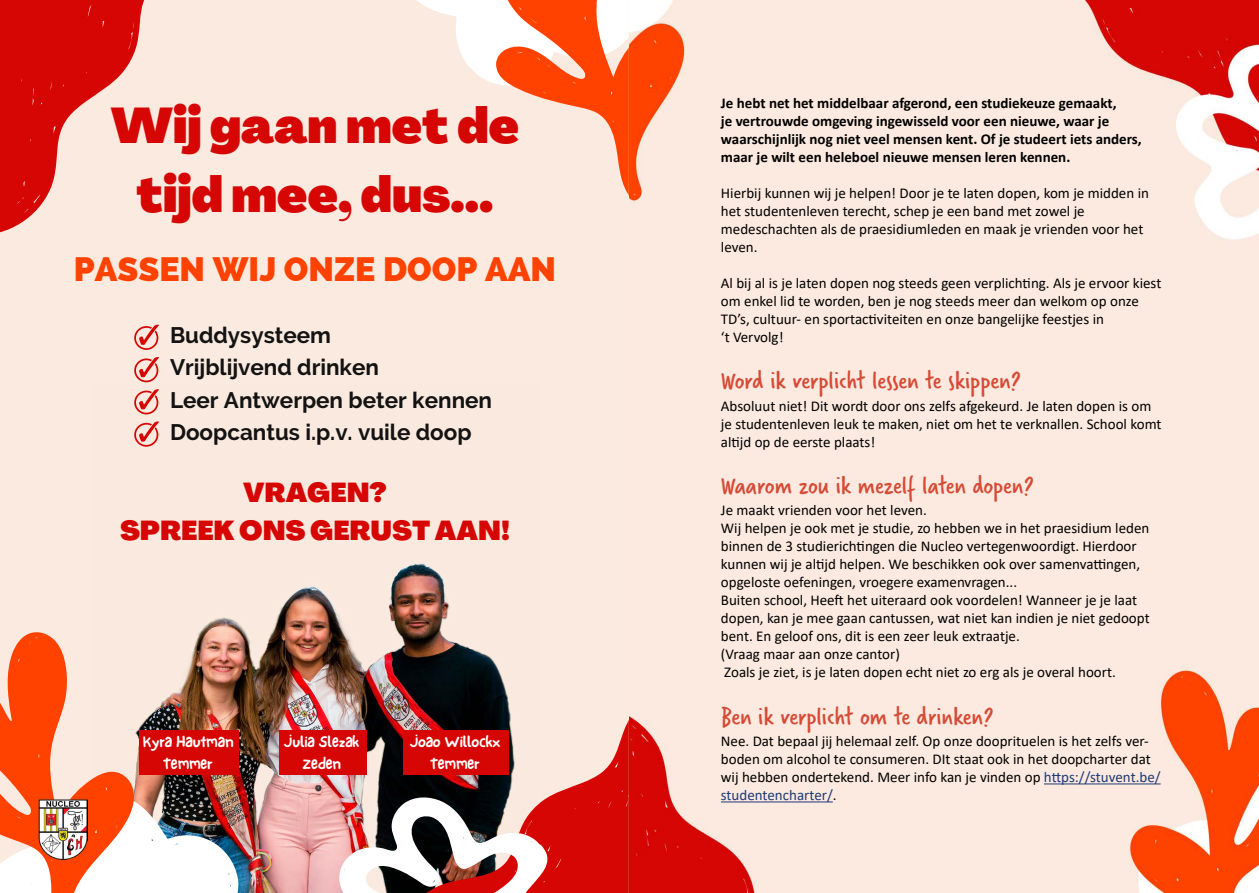
<style>
.page{position:relative;width:1259px;height:893px;background:#fff}
.page>*{position:absolute;margin:0;border:0;box-sizing:border-box;transform-origin:0 0}
.t1{font:900 49.2px/68.4px "Agrandir";color:#d60604;text-align:center}
.t2{font:800 33.9px "Raleway";color:#ff4200}
.t3{font:27px "Verveine";color:#d64b36}
.t4{font:900 27px/37.7px "Agrandir";color:#d60604;text-align:center}
.t5{font:700 22.35px/32.2px "Raleway";color:#131313}
.t6{font:15.75px/21.9px "NF One Little Font Bold";color:#fff;text-align:center}
.t7{font:15px/18px "Calibri";color:#000}
.t8{font:700 15px/18px "Calibri";color:#000}
.s1{color:#1e3975}
</style>
<div class="page">
<div style="left:0;top:0;width:629px;height:893px;background:#fbeadf"></div>
<svg style="left:0;top:0;width:144px;height:233px;fill:#d60604"></svg>
<img style="left:143px;top:414px;width:359px;height:479px">
<svg style="left:397px;top:679px;width:232px;height:214px"></svg>
<svg style="left:338px;top:795px;width:228px;height:98px"></svg>
<img style="left:0;top:630px;width:239px;height:263px">
<svg style="left:417px;top:0;width:212px;height:196px"></svg>
<svg style="left:134px;top:421px;width:25px;height:26px"></svg>
<svg style="left:134px;top:389px;width:25px;height:25px"></svg>
<svg style="left:134px;top:357px;width:25px;height:25px"></svg>
<svg style="left:134px;top:325px;width:25px;height:25px"></svg>
<img style="left:38px;top:799px;width:50px;height:60px">
<div style="left:140px;top:730px;width:99px;height:45px;background:#d60604"></div>
<div style="left:279px;top:730px;width:88px;height:45px;background:#d60604"></div>
<div style="left:404px;top:730px;width:105px;height:45px;background:#d60604"></div>
<img style="left:629px;top:0;width:630px;height:893px">
<hr style="left:1044px;top:783px;width:116px;height:1px;background:#1e3975">
<hr style="left:721px;top:801px;width:112px;height:1px;background:#1e3975">
<h1 class="t1" style="left:111px;top:92px;width:410px">Wij gaan met de tijd mee, dus...</h1>
<h2 class="t2" style="left:74px;top:250px;width:484px">PASSEN WIJ ONZE DOOP AAN</h2>
<h3 class="t5" style="left:170px;top:319px;width:324px">Buddysysteem<br>Vrijblijvend drinken<br>Leer Antwerpen beter kennen<br>Doopcantus i.p.v. vuile doop</h3>
<h3 class="t4" style="left:120px;top:474px;width:391px">VRAGEN?<br>SPREEK ONS GERUST AAN!</h3>
<p class="t6" style="left:143px;top:730px;width:92px">Kyra Hautman<br>Temmer</p>
<p class="t6" style="left:409px;top:730px;width:92px">Joao Willockx<br>Temmer</p>
<p class="t6" style="left:283px;top:730px;width:77px">Julia Slezak<br>Zeden</p>
<p class="t8" style="left:721px;top:94px;width:422px">Je hebt net het middelbaar afgerond, een studiekeuze gemaakt,<br>je vertrouwde omgeving ingewisseld voor een nieuwe, waar je waarschijnlijk nog niet veel mensen kent. Of je studeert iets anders, maar je wilt een heleboel nieuwe mensen leren kennen.</p>
<p class="t7" style="left:721px;top:183px;width:429px">Hierbij kunnen wij je helpen! Door je te laten dopen, kom je midden in het studentenleven terecht, schep je een band met zowel je medeschachten als de praesidiumleden en maak je vrienden voor het leven.</p>
<p class="t7" style="left:721px;top:273px;width:442px">Al bij al is je laten dopen nog steeds geen verplichting. Als je ervoor kiest om enkel lid te worden, ben je nog steeds meer dan welkom op onze TD’s, cultuur- en sportactiviteiten en onze bangelijke feestjes in<br>‘t Vervolg!</p>
<h3 class="t3" style="left:721px;top:362px;width:301px">Word ik verplicht lessen te skippen?</h3>
<p class="t7" style="left:721px;top:396px;width:442px">Absoluut niet! Dit wordt door ons zelfs afgekeurd. Je laten dopen is om je studentenleven leuk te maken, niet om het te verknallen. School komt altijd op de eerste plaats!</p>
<h3 class="t3" style="left:721px;top:466px;width:314px">Waarom zou ik mezelf laten dopen?</h3>
<p class="t7" style="left:721px;top:501px;width:430px">Je maakt vrienden voor het leven.<br>Wij helpen je ook met je studie, zo hebben we in het praesidium leden binnen de 3 studierichtingen die Nucleo vertegenwoordigt. Hierdoor kunnen wij je altijd helpen. We beschikken ook over samenvattingen, opgeloste oefeningen, vroegere examenvragen...<br>Buiten school, Heeft het uiteraard ook voordelen! Wanneer je je laat dopen, kan je mee gaan cantussen, wat niet kan indien je niet gedoopt bent. En geloof ons, dit is een zeer leuk extraatje.<br>(Vraag maar aan onze cantor)<br>Zoals je ziet, is je laten dopen echt niet zo erg als je overal hoort.</p>
<h3 class="t3" style="left:721px;top:697px;width:274px">Ben ik verplicht om te drinken?</h3>
<p class="t7" style="left:721px;top:732px;width:441px">Nee. Dat bepaal jij helemaal zelf. Op onze dooprituelen is het zelfs ver&shy;boden om alcohol te consumeren. DIt staat ook in het doopcharter dat wij hebben ondertekend. Meer info kan je vinden op <span class="s1">https://stuvent.be/ studentencharter/</span>.</p>
</div>
